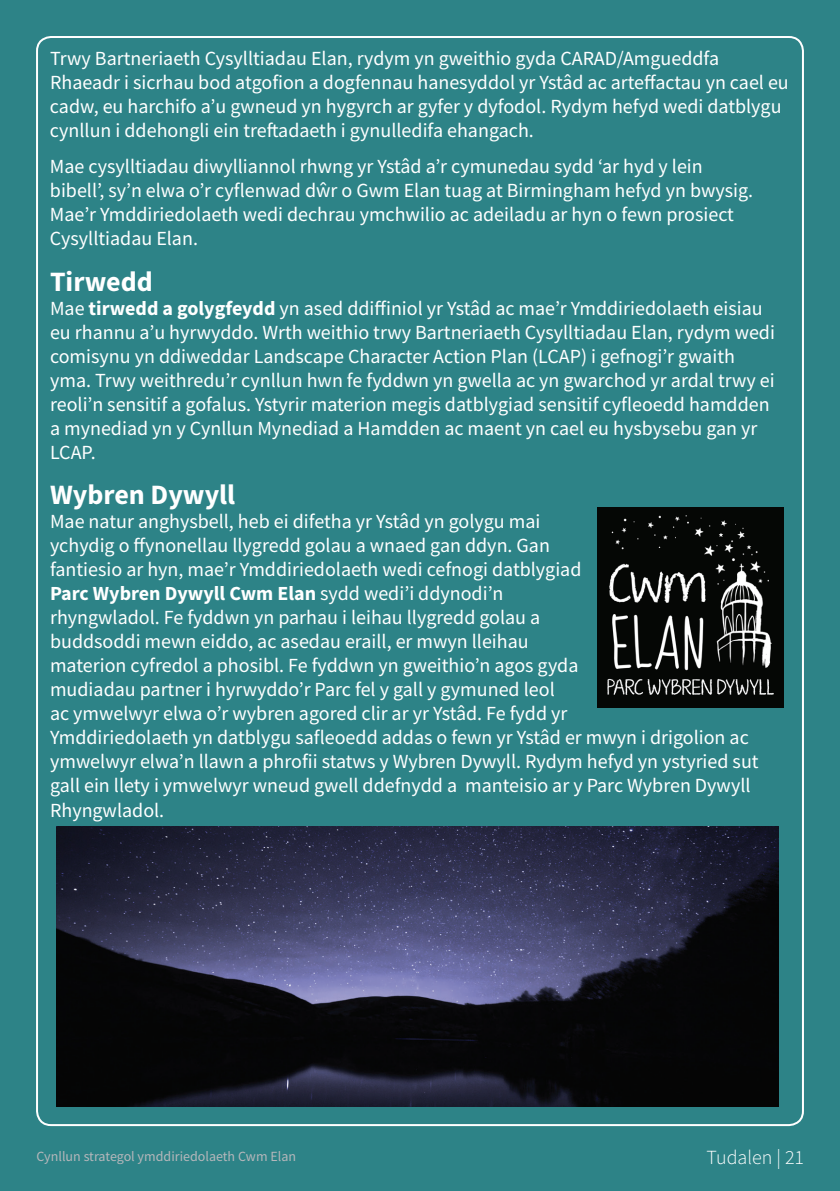
<style>
.page{position:relative;width:840px;height:1191px;background:#fff}
.page>*{position:absolute;margin:0;border:0;box-sizing:border-box;transform-origin:0 0}
.t1{font:700 28px "Source Sans Pro";color:#fff}
.t2{font:20px/24px "Source Sans Pro";color:#fff}
.t3{font:300 20px "Source Sans Pro";color:#fff}
.t4{font:14px "Source Sans Pro";color:#b6b7bb}
.s1{font-weight:700}
</style>
<div class="page">
<div style="left:0;top:0;width:839px;height:1191px;background:#2d8387"></div>
<img style="left:57px;top:826px;width:721px;height:280px">
<img style="left:597px;top:507px;width:185px;height:200px">
<p class="t2" style="left:50px;top:46px;width:739px">Trwy Bartneriaeth Cysylltiadau Elan, rydym yn gweithio gyda CARAD/Amgueddfa Rhaeadr i sicrhau bod atgofion a dogfennau hanesyddol yr Ystâd ac arteffactau yn cael eu cadw, eu harchifo a’u gwneud yn hygyrch ar gyfer y dyfodol. Rydym hefyd wedi datblygu cynllun i ddehongli ein treftadaeth i gynulledifa ehangach.</p>
<p class="t2" style="left:50px;top:154px;width:704px">Mae cysylltiadau diwylliannol rhwng yr Ystâd a’r cymunedau sydd ‘ar hyd y lein bibell’, sy’n elwa o’r cyflenwad dŵr o Gwm Elan tuag at Birmingham hefyd yn bwysig.<br>Mae’r Ymddiriedolaeth wedi dechrau ymchwilio ac adeiladu ar hyn o fewn prosiect Cysylltiadau Elan.</p>
<h1 class="t1" style="left:50px;top:262px;width:104px">Tirwedd</h1>
<p class="t2" style="left:50px;top:296px;width:726px">Mae <span class="s1">tirwedd a golygfeydd</span> yn ased ddiffiniol yr Ystâd ac mae’r Ymddiriedolaeth eisiau eu rhannu a’u hyrwyddo. Wrth weithio trwy Bartneriaeth Cysylltiadau Elan, rydym wedi comisynu yn ddiweddar Landscape Character Action Plan (LCAP) i gefnogi’r gwaith yma. Trwy weithredu’r cynllun hwn fe fyddwn yn gwella ac yn gwarchod yr ardal trwy ei reoli’n sensitif a gofalus. Ystyrir materion megis datblygiad sensitif cyfleoedd hamdden a mynediad yn y Cynllun Mynediad a Hamdden ac maent yn cael eu hysbysebu gan yr LCAP.</p>
<h1 class="t1" style="left:50px;top:476px;width:187px">Wybren Dywyll</h1>
<p class="t2" style="left:50px;top:509px;width:709px">Mae natur anghysbell, heb ei difetha yr Ystâd yn golygu mai<br>ychydig o ffynonellau llygredd golau a wnaed gan ddyn. Gan<br>fantiesio ar hyn, mae’r Ymddiriedolaeth wedi cefnogi datblygiad<br><span class="s1">Parc Wybren Dywyll Cwm Elan</span> sydd wedi’i ddynodi’n<br>rhyngwladol. Fe fyddwn yn parhau i leihau llygredd golau a<br>buddsoddi mewn eiddo, ac asedau eraill, er mwyn lleihau<br>materion cyfredol a phosibl. Fe fyddwn yn gweithio’n agos gyda<br>mudiadau partner i hyrwyddo’r Parc fel y gall y gymuned leol<br>ac ymwelwyr elwa o’r wybren agored clir ar yr Ystâd. Fe fydd yr<br>Ymddiriedolaeth yn datblygu safleoedd addas o fewn yr Ystâd er mwyn i drigolion ac ymwelwyr elwa’n llawn a phrofii statws y Wybren Dywyll. Rydym hefyd yn ystyried sut gall ein llety i ymwelwyr wneud gwell ddefnydd a manteisio ar y Parc Wybren Dywyll Rhyngwladol.</p>
<p class="t4" style="left:36px;top:1147px;width:261px">Cynllun strategol ymddiriedolaeth Cwm Elan</p>
<p class="t3" style="left:706px;top:1145px;width:99px">Tudalen | 21</p>
</div>
